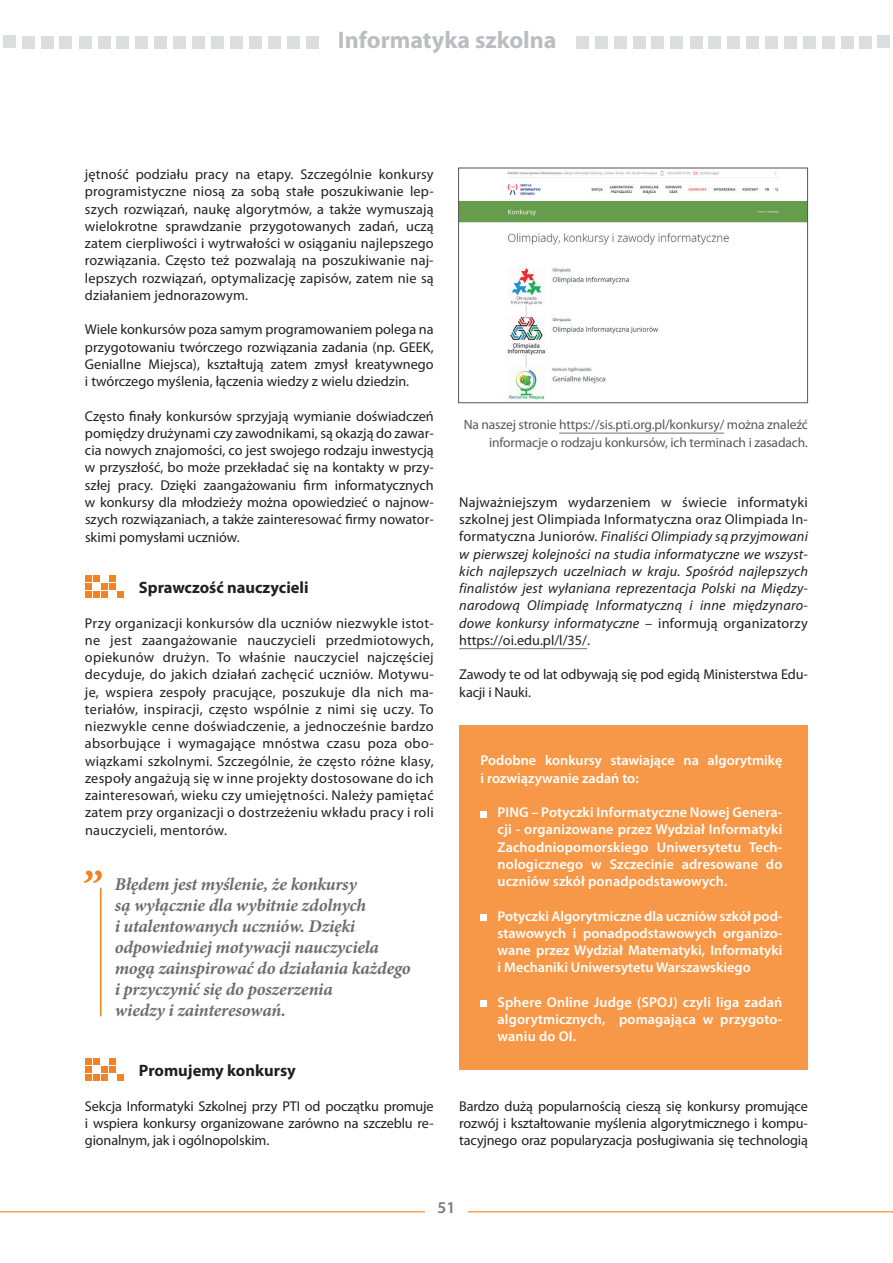
<style>
.page{position:relative;width:893px;height:1263px;background:#fff}
.page>*{position:absolute;margin:0;border:0;box-sizing:border-box;transform-origin:0 0}
.t1{font:700 24px "Myriad Pro";color:#bcbdc0}
.t2{font:italic 700 18px/21px "Minion Pro";letter-spacing:-.01em;color:#6c6d70}
.t3{font:700 16.5px "Myriad Pro";color:#231f20}
.t4{font:600 16.5px "Myriad Pro";color:#76787b}
.t5{font:14.25px/17.2px "Myriad Pro";color:#231f20;text-align:justify}
.t6{font:600 14.25px/17.2px "Myriad Pro";color:#fff;text-align:justify}
.t7{font:italic 14.25px/17.2px "Myriad Pro";letter-spacing:.015em;color:#231f20;text-align:justify}
.t8{font:13.5px/17.2px "Myriad Pro";letter-spacing:-.01em;color:#57585a;text-align:right}
.s1{font-style:normal}
</style>
<div class="page">
<hr style="left:0;top:1211px;width:893px;height:1px;background:#f58220">
<div style="left:425px;top:1195px;width:43px;height:23px;background:#fff"></div>
<div style="left:877px;top:35px;width:12px;height:13px;background:#dcdddf"></div>
<div style="left:841px;top:36px;width:12px;height:13px;background:#dcdddf"></div>
<div style="left:822px;top:36px;width:13px;height:13px;background:#dcdddf"></div>
<div style="left:784px;top:36px;width:13px;height:13px;background:#dcdddf"></div>
<div style="left:765px;top:36px;width:13px;height:13px;background:#dcdddf"></div>
<div style="left:746px;top:36px;width:13px;height:13px;background:#dcdddf"></div>
<div style="left:614px;top:36px;width:13px;height:13px;background:#dcdddf"></div>
<div style="left:576px;top:36px;width:13px;height:13px;background:#dcdddf"></div>
<div style="left:595px;top:36px;width:13px;height:13px;background:#dcdddf"></div>
<div style="left:690px;top:36px;width:12px;height:13px;background:#dcdddf"></div>
<div style="left:670px;top:36px;width:13px;height:13px;background:#dcdddf"></div>
<div style="left:633px;top:36px;width:13px;height:13px;background:#dcdddf"></div>
<div style="left:708px;top:36px;width:13px;height:13px;background:#dcdddf"></div>
<div style="left:651px;top:36px;width:13px;height:13px;background:#dcdddf"></div>
<div style="left:727px;top:36px;width:13px;height:13px;background:#dcdddf"></div>
<div style="left:803px;top:36px;width:13px;height:13px;background:#dcdddf"></div>
<div style="left:859px;top:36px;width:13px;height:13px;background:#dcdddf"></div>
<div style="left:306px;top:36px;width:13px;height:13px;background:#dcdddf"></div>
<div style="left:249px;top:36px;width:13px;height:13px;background:#dcdddf"></div>
<div style="left:268px;top:36px;width:13px;height:13px;background:#dcdddf"></div>
<div style="left:135px;top:36px;width:13px;height:13px;background:#dcdddf"></div>
<div style="left:98px;top:36px;width:12px;height:13px;background:#dcdddf"></div>
<div style="left:59px;top:36px;width:13px;height:13px;background:#dcdddf"></div>
<div style="left:41px;top:36px;width:13px;height:13px;background:#dcdddf"></div>
<div style="left:3px;top:35px;width:13px;height:13px;background:#dcdddf"></div>
<div style="left:22px;top:36px;width:13px;height:13px;background:#dcdddf"></div>
<div style="left:79px;top:36px;width:13px;height:13px;background:#dcdddf"></div>
<div style="left:116px;top:36px;width:13px;height:13px;background:#dcdddf"></div>
<div style="left:211px;top:36px;width:13px;height:12px;background:#dcdddf"></div>
<div style="left:192px;top:36px;width:13px;height:13px;background:#dcdddf"></div>
<div style="left:154px;top:36px;width:13px;height:13px;background:#dcdddf"></div>
<div style="left:173px;top:36px;width:13px;height:13px;background:#dcdddf"></div>
<div style="left:287px;top:36px;width:13px;height:13px;background:#dcdddf"></div>
<div style="left:230px;top:36px;width:13px;height:13px;background:#dcdddf"></div>
<svg style="left:85px;top:575px;width:39px;height:23px"></svg>
<svg style="left:85px;top:1058px;width:39px;height:23px"></svg>
<hr style="left:459px;top:648px;width:128px;height:1px;background:#808285">
<svg style="left:84px;top:870px;width:18px;height:13px"></svg>
<hr style="left:100px;top:888px;width:1px;height:128px;background:#f58220">
<img style="left:460px;top:171px;width:346px;height:229px">
<div style="left:458px;top:168px;width:350px;height:235px;border:1px solid #57585a"></div>
<div style="left:459px;top:725px;width:349px;height:345px;background:#f79848"></div>
<div style="left:480px;top:811px;width:7px;height:6px;background:#fff"></div>
<div style="left:480px;top:915px;width:7px;height:6px;background:#fff"></div>
<div style="left:480px;top:1001px;width:7px;height:6px;background:#fff"></div>
<hr style="left:559px;top:433px;width:165px;height:1px;background:#808285">
<h1 class="t1" style="left:338px;top:25px;width:220px">Informatyka szkolna</h1>
<p class="t5" style="left:85px;top:165px;width:350px">jętność podziału pracy na etapy. Szczególnie konkursy programistyczne niosą za sobą stałe poszukiwanie lep&shy;szych rozwiązań, naukę algorytmów, a także wymuszają wielokrotne sprawdzanie przygotowanych zadań, uczą zatem cierpliwości i wytrwałości w osiąganiu najlepszego rozwiązania. Często też pozwalają na poszukiwanie naj&shy;lepszych rozwiązań, optymalizację zapisów, zatem nie są działaniem jednorazowym.</p>
<p class="t5" style="left:85px;top:321px;width:350px">Wiele konkursów poza samym programowaniem polega na przygotowaniu twórczego rozwiązania zadania (np. GEEK, Geniallne Miejsca), kształtują zatem zmysł kreatywnego i twórczego myślenia, łączenia wiedzy z wielu dziedzin.</p>
<p class="t5" style="left:85px;top:407px;width:350px">Często finały konkursów sprzyjają wymianie doświadczeń pomiędzy drużynami czy zawodnikami, są okazją do zawar&shy;cia nowych znajomości, co jest swojego rodzaju inwestycją w przyszłość, bo może przekładać się na kontakty w przy&shy;szłej pracy. Dzięki zaangażowaniu firm informatycznych w konkursy dla młodzieży można opowiedzieć o najnow&shy;szych rozwiązaniach, a także zainteresować firmy nowator&shy;skimi pomysłami uczniów.</p>
<p class="t3" style="left:139px;top:577px;width:171px">Sprawczość nauczycieli</p>
<p class="t5" style="left:85px;top:614px;width:350px">Przy organizacji konkursów dla uczniów niezwykle istot&shy;ne jest zaangażowanie nauczycieli przedmiotowych, opiekunów drużyn. To właśnie nauczyciel najczęściej decyduje, do jakich działań zachęcić uczniów. Motywu&shy;je, wspiera zespoły pracujące, poszukuje dla nich ma&shy;teriałów, inspiracji, często wspólnie z nimi się uczy. To niezwykle cenne doświadczenie, a jednocześnie bardzo absorbujące i wymagające mnóstwa czasu poza obo&shy;wiązkami szkolnymi. Szczególnie, że często różne klasy, zespoły angażują się w inne projekty dostosowane do ich zainteresowań, wieku czy umiejętności. Należy pamiętać zatem przy organizacji o dostrzeżeniu wkładu pracy i roli nauczycieli, mentorów.</p>
<p class="t2" style="left:115px;top:874px;width:298px">Błędem jest myślenie, że konkursy<br>są wyłącznie dla wybitnie zdolnych<br>i utalentowanych uczniów. Dzięki odpowiedniej motywacji nauczyciela mogą zainspirować do działania każdego i przyczynić się do poszerzenia<br>wiedzy i zainteresowań.</p>
<p class="t3" style="left:139px;top:1060px;width:158px">Promujemy konkursy</p>
<p class="t5" style="left:85px;top:1097px;width:350px">Sekcja Informatyki Szkolnej przy PTI od początku promuje i wspiera konkursy organizowane zarówno na szczeblu re&shy;gionalnym, jak i ogólnopolskim.</p>
<p class="t8" style="left:464px;top:416px;width:346px">Na naszej stronie https://sis.pti.org.pl/konkursy/ można znaleźć informacje o rodzaju konkursów, ich terminach i zasadach.</p>
<p class="t7" style="left:459px;top:493px;width:350px"><span class="s1">Najważniejszym wydarzeniem w świecie informatyki szkolnej jest Olimpiada Informatyczna oraz Olimpiada In&shy;formatyczna Juniorów.</span> Finaliści Olimpiady są przyjmowani w pierwszej kolejności na studia informatyczne we wszyst&shy;kich najlepszych uczelniach w kraju. Spośród najlepszych finalistów jest wyłaniana reprezentacja Polski na Między&shy;narodową Olimpiadę Informatyczną i inne międzynaro&shy;dowe konkursy informatyczne <span class="s1">– informują organizatorzy https://oi.edu.pl/l/35/.</span></p>
<p class="t5" style="left:459px;top:666px;width:350px">Zawody te od lat odbywają się pod egidą Ministerstwa Edu&shy;kacji i Nauki.</p>
<p class="t6" style="left:480px;top:752px;width:303px">Podobne konkursy stawiające na algorytmikę i rozwiązywanie zadań to:</p>
<p class="t6" style="left:497px;top:803px;width:286px">PING – Potyczki Informatyczne Nowej Genera&shy;cji - organizowane przez Wydział Informatyki Zachodniopomorskiego Uniwersytetu Tech&shy;nologicznego w Szczecinie adresowane do uczniów szkół ponadpodstawowych.</p>
<p class="t6" style="left:497px;top:907px;width:286px">Potyczki Algorytmiczne dla uczniów szkół pod&shy;stawowych i ponadpodstawowych organizo&shy;wane przez Wydział Matematyki, Informatyki i Mechaniki Uniwersytetu Warszawskiego</p>
<p class="t6" style="left:497px;top:993px;width:286px">Sphere Online Judge (SPOJ) czyli liga zadań algorytmicznych, pomagająca w przygoto&shy;waniu do OI.</p>
<p class="t5" style="left:459px;top:1097px;width:350px">Bardzo dużą popularnością cieszą się konkursy promujące rozwój i kształtowanie myślenia algorytmicznego i kompu&shy;tacyjnego oraz popularyzacja posługiwania się technologią</p>
<p class="t4" style="left:438px;top:1197px;width:19px">51</p>
</div>
